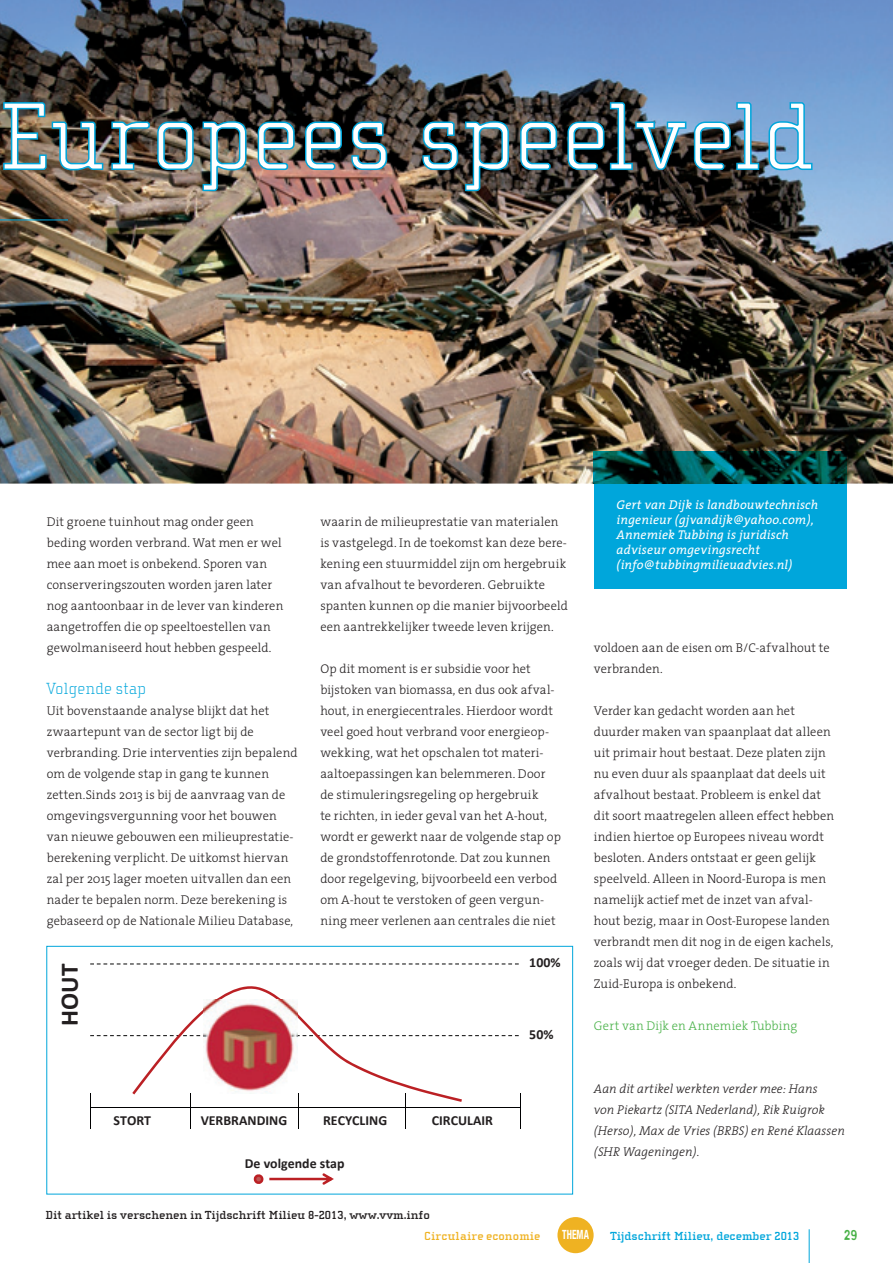
<style>
.page{position:relative;width:893px;height:1263px;background:#fff}
.page>*{position:absolute;margin:0;border:0;box-sizing:border-box;transform-origin:0 0}
.t1{font:100 96px "Cholla Slab";letter-spacing:.015em;color:#fff}
.t2{font:700 25.2px "Calibri";color:#231f20}
.t3{font:100 16.5px "Cholla Slab";letter-spacing:.02em;color:#00a6db}
.t4{font:700 13.95px "Calibri";color:#231f20}
.t5{font:100 13.5px "Washout";color:#48b147}
.t6{font:300 12.75px/21px "The Serif";letter-spacing:.01em;color:#231f20}
.t7{font:italic 12.75px/15px "The Serif";letter-spacing:.01em;color:#fff}
.t8{font:italic 300 12.75px/21px "The Serif";color:#231f20}
.t9{font:300 12.75px "The Serif";letter-spacing:.01em;color:#48b147}
.t10{font:700 condensed 12.75px "Helvetica Neue LT";letter-spacing:.005em;color:#fff;scale:.74 1}
.t11{font:700 12px "Cholla Slab";color:#231f20}
.t12{font:700 12px "Cholla Slab";color:#00a6db}
.t13{font:700 12px "Cholla Slab";letter-spacing:.02em;color:#efb222}
</style>
<div class="page">
<hr style="left:809px;top:1229px;width:1px;height:34px;background:#00a6db">
<div style="left:557px;top:1217px;width:37px;height:36px;background:#efb222;border-radius:50%"></div>
<img style="left:0;top:0;width:893px;height:484px">
<hr style="left:0;top:220px;width:68px;height:1px;background:#00a6db">
<img style="left:2px;top:101px;width:149px;height:71px">
<div style="left:157px;top:122px;width:37px;height:48px;border:3px solid #00a6db;border-radius:10px"></div>
<div style="left:162px;top:126px;width:27px;height:40px;border:3px solid #00a6db;border-radius:6px"></div>
<img style="left:201px;top:120px;width:47px;height:73px">
<div style="left:215px;top:126px;width:27px;height:40px;border:3px solid #00a6db;border-radius:6px"></div>
<img style="left:256px;top:120px;width:40px;height:52px">
<svg style="left:303px;top:120px;width:40px;height:52px"></svg>
<svg style="left:350px;top:120px;width:39px;height:52px"></svg>
<img style="left:421px;top:120px;width:90px;height:73px">
<div style="left:477px;top:126px;width:27px;height:40px;border:3px solid #00a6db;border-radius:6px"></div>
<svg style="left:519px;top:120px;width:40px;height:52px"></svg>
<img style="left:566px;top:101px;width:195px;height:71px">
<svg style="left:767px;top:101px;width:47px;height:71px"></svg>
<div style="left:773px;top:126px;width:27px;height:40px;border:3px solid #00a6db;border-radius:6px"></div>
<hr style="left:90px;top:1107px;width:430px;height:1px;background:#000001">
<hr style="left:90px;top:1093px;width:1px;height:36px;background:#000001">
<hr style="left:190px;top:1093px;width:1px;height:36px;background:#000001">
<hr style="left:298px;top:1093px;width:1px;height:36px;background:#000001">
<hr style="left:520px;top:1093px;width:1px;height:36px;background:#000001">
<hr style="left:405px;top:1093px;width:1px;height:36px;background:#000001">
<svg style="left:90px;top:963px;width:429px;height:1px"></svg>
<svg style="left:90px;top:986px;width:429px;height:116px"></svg>
<svg style="left:254px;top:1173px;width:80px;height:12px"></svg>
<img style="left:203px;top:999px;width:94px;height:94px">
<div style="left:46px;top:946px;width:527px;height:248px;border:1px solid #00a6db"></div>
<div style="left:594px;top:484px;width:252px;height:105px;background:#00a6db"></div>
<img style="left:594px;top:451px;width:252px;height:33px">
<h1 class="t1" style="left:0;top:103px;width:816px">Europees speelveld</h1>
<p class="t6" style="left:47px;top:512px;width:238px">Dit groene tuinhout mag onder geen beding worden verbrand. Wat men er wel mee aan moet is onbekend. Sporen van conserveringszouten worden jaren later nog aantoonbaar in de lever van kinderen aangetroffen die op speeltoestellen van gewolmaniseerd hout hebben gespeeld.</p>
<p class="t3" style="left:47px;top:682px;width:101px">Volgende stap</p>
<p class="t6" style="left:47px;top:701px;width:252px">Uit bovenstaande analyse blijkt dat het zwaartepunt van de sector ligt bij de verbranding. Drie interventies zijn bepalend om de volgende stap in gang te kunnen zetten.Sinds 2013 is bij de aanvraag van de omgevingsvergunning voor het bouwen van nieuwe gebouwen een milieuprestatie&shy;berekening verplicht. De uitkomst hiervan zal per 2015 lager moeten uitvallen dan een nader te bepalen norm. Deze berekening is gebaseerd op de Nationale Milieu Database,</p>
<h2 class="t2" style="left:59px;top:1026px;width:63px;rotate:-90deg">HOUT</h2>
<p class="t6" style="left:320px;top:512px;width:249px">waarin de milieuprestatie van materialen is vastgelegd. In de toekomst kan deze bere&shy;kening een stuurmiddel zijn om hergebruik van afvalhout te bevorderen. Gebruikte spanten kunnen op die manier bijvoorbeeld een aantrekkelijker tweede leven krijgen.</p>
<p class="t6" style="left:320px;top:659px;width:242px">Op dit moment is er subsidie voor het bijstoken van biomassa, en dus ook afval&shy;hout, in energiecentrales. Hierdoor wordt veel goed hout verbrand voor energieop&shy;wekking, wat het opschalen tot materi&shy;aaltoepassingen kan belemmeren. Door de stimuleringsregeling op hergebruik<br>te richten, in ieder geval van het A-hout, wordt er gewerkt naar de volgende stap op de grondstoffenrotonde. Dat zou kunnen door regelgeving, bijvoorbeeld een verbod om A-hout te verstoken of geen vergun&shy;ning meer verlenen aan centrales die niet</p>
<p class="t4" style="left:529px;top:957px;width:33px">100%</p>
<p class="t4" style="left:529px;top:1028px;width:26px">50%</p>
<p class="t4" style="left:114px;top:1114px;width:39px">STORT</p>
<p class="t4" style="left:201px;top:1114px;width:88px">VERBRANDING</p>
<p class="t4" style="left:432px;top:1114px;width:63px">CIRCULAIR</p>
<p class="t4" style="left:323px;top:1114px;width:66px">RECYCLING</p>
<p class="t4" style="left:245px;top:1157px;width:101px">De volgende stap</p>
<p class="t11" style="left:45px;top:1210px;width:386px">Dit artikel is verschenen in Tijdschrift Milieu 8-2013, www.vvm.info</p>
<p class="t7" style="left:617px;top:498px;width:203px">Gert van Dijk is landbouwtechnisch ingenieur (gjvandijk@yahoo.com),<br>Annemiek Tubbing is juridisch adviseur omgevingsrecht (info@tubbingmilieuadvies.nl)</p>
<p class="t6" style="left:594px;top:638px;width:237px">voldoen aan de eisen om B/C-afvalhout te verbranden.</p>
<p class="t6" style="left:594px;top:701px;width:242px">Verder kan gedacht worden aan het duurder maken van spaanplaat dat alleen uit primair hout bestaat. Deze platen zijn nu even duur als spaanplaat dat deels uit afvalhout bestaat. Probleem is enkel dat dit soort maatregelen alleen effect hebben indien hiertoe op Europees niveau wordt besloten. Anders ontstaat er geen gelijk speelveld. Alleen in Noord-Europa is men namelijk actief met de inzet van afval&shy;hout bezig, maar in Oost-Europese landen verbrandt men dit nog in de eigen kachels, zoals wij dat vroeger deden. De situatie in Zuid-Europa is onbekend.</p>
<p class="t9" style="left:594px;top:1020px;width:205px">Gert van Dijk en Annemiek Tubbing</p>
<p class="t8" style="left:594px;top:1079px;width:253px">Aan dit artikel werkten verder mee: Hans<br>von Piekartz (SITA Nederland), Rik Ruigrok (Herso), Max de Vries (BRBS) en René Klaassen (SHR Wageningen).</p>
<p class="t13" style="left:424px;top:1231px;width:118px">Circulaire economie</p>
<p class="t10" style="left:562px;top:1230px;width:38px">THEMA</p>
<p class="t12" style="left:610px;top:1231px;width:191px">Tijdschrift Milieu, december 2013</p>
<p class="t5" style="left:844px;top:1229px;width:15px">29</p>
</div>
